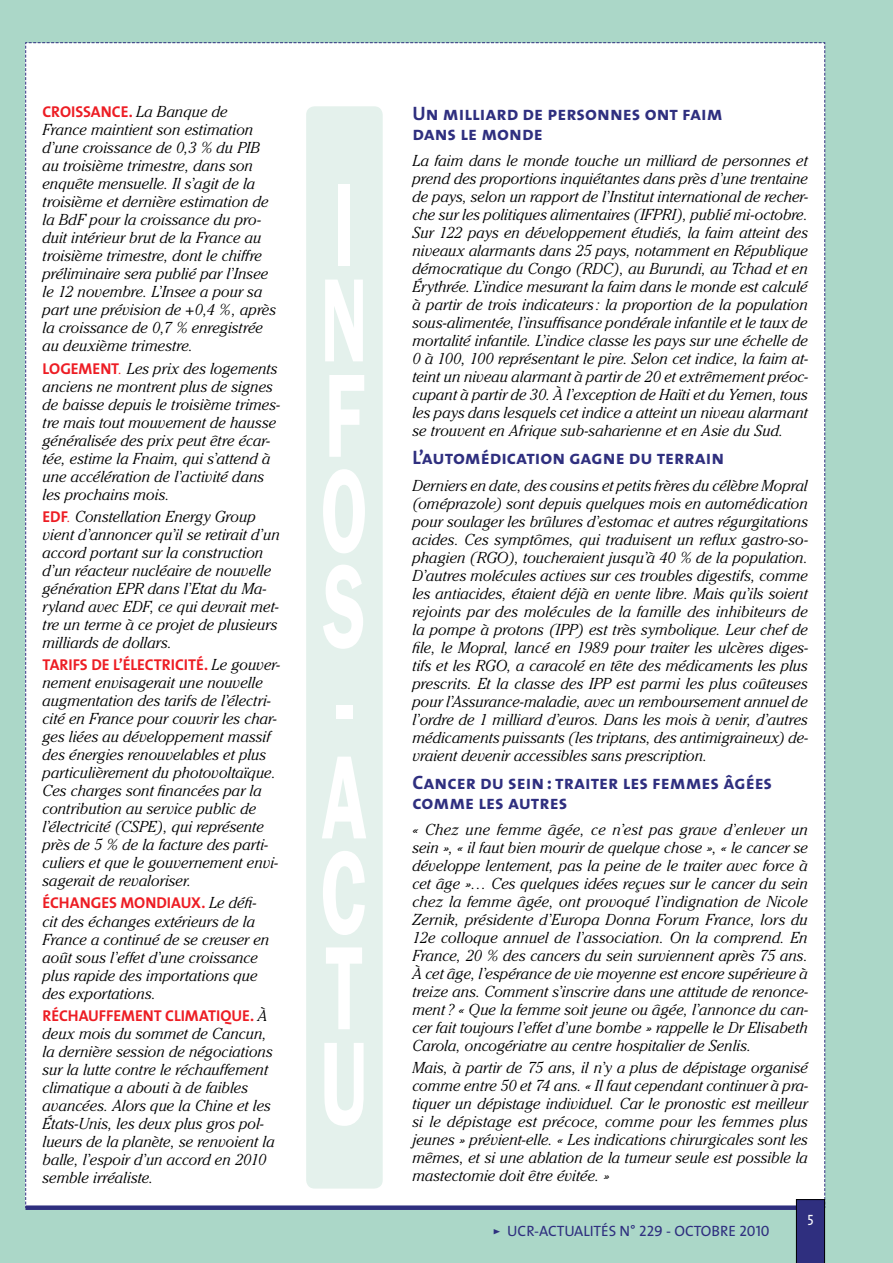
<style>
.page{position:relative;width:893px;height:1263px;background:#abd7c8}
.page>*{position:absolute;margin:0;border:0;box-sizing:border-box;transform-origin:0 0}
._04_Texte{font:600 119.25px "Franklin Gothic";color:#fff;scale:.6 1}
.Titre_infos{font:19.5px/19.5px "The Sans Bold Caps";color:#2f2f7f}
.Infos_texte{font:italic 300 15.75px/18px "Cheltenham";letter-spacing:-.005em;color:#000}
.t1{font:15px "The Sans Caps";color:#2f2f7f}
.t2{font:15px "The Sans Caps";color:#fff;scale:.9 1}
.s1{font-family:"The Sans Bold Caps";font-weight:400;font-style:normal;color:#ed1d24}
.s2{color:#ed1d24}
</style>
<div class="page">
<div style="left:25px;top:42px;width:800px;height:1221px;background:#fff"></div>
<div style="left:306px;top:106px;width:77px;height:1082px;background:#e4f1ec;border-radius:9px"></div>
<p class="Infos_texte" style="left:43px;top:103px;width:235px"><span class="s1">Croissance.</span> La Banque de<br>France maintient son estimation d’une croissance de 0,3 % du PIB au troisième trimestre, dans son enquête mensuelle. Il s’agit de la troisième et dernière estimation de la BdF pour la croissance du pro&shy;duit intérieur brut de la France au troisième trimestre, dont le chiffre préliminaire sera publié par l’Insee le 12 novembre. L’Insee a pour sa part une prévision de +0,4 %, après la croissance de 0,7 % enregistrée au deuxième trimestre.</p>
<p class="Infos_texte" style="left:43px;top:359px;width:239px"><span class="s1">Logement</span><span class="s2">.</span> Les prix des logements anciens ne montrent plus de signes de baisse depuis le troisième trimes&shy;tre mais tout mouvement de hausse généralisée des prix peut être écar&shy;tée, estime la Fnaim, qui s’attend à une accélération de l’activité dans les prochains mois.</p>
<p class="Infos_texte" style="left:43px;top:508px;width:239px"><span class="s1">E DF</span><span class="s2">.</span> Constellation Energy Group vient d’annoncer qu’il se retirait d’un accord portant sur la construction d’un réacteur nucléaire de nouvelle génération EPR dans l’Etat du Ma&shy;ryland avec EDF, ce qui devrait met&shy;tre un terme à ce projet de plusieurs milliards de dollars.</p>
<p class="Infos_texte" style="left:43px;top:656px;width:239px"><span class="s1">tarifs de l’électricité.</span> Le gouver&shy;nement envisagerait une nouvelle augmentation des tarifs de l’électri&shy;cité en France pour couvrir les char&shy;ges liées au développement massif des énergies renouvelables et plus particulièrement du photovoltaïque.<br>Ces charges sont financées par la contribution au service public de l’électricité (CSPE), qui représente près de 5 % de la facture des parti&shy;culiers et que le gouvernement envi&shy;sagerait de revaloriser.</p>
<p class="Infos_texte" style="left:43px;top:894px;width:228px"><span class="s1">échanges mondiaux.</span> Le défi&shy;cit des échanges extérieurs de la<br>France a continué de se creuser en août sous l’effet d’une croissance plus rapide des importations que des exportations.</p>
<p class="Infos_texte" style="left:43px;top:1006px;width:234px"><span class="s1">Réchauffement climatique.</span> À deux mois du sommet de Cancun, la dernière session de négociations sur la lutte contre le réchauffement climatique a abouti à de faibles avancées. Alors que la Chine et les<br>États-Unis, les deux plus gros pol&shy;lueurs de la planète, se renvoient la balle, l’espoir d’un accord en 2010 semble irréaliste.</p>
<p class="_04_Texte" style="left:334px;top:155px;width:37px">I</p>
<p class="_04_Texte" style="left:321px;top:250px;width:80px">N</p>
<p class="_04_Texte" style="left:325px;top:345px;width:66px">F</p>
<p class="_04_Texte" style="left:321px;top:441px;width:80px">O</p>
<p class="_04_Texte" style="left:323px;top:536px;width:73px">S</p>
<p class="_04_Texte" style="left:336px;top:632px;width:30px">-</p>
<p class="_04_Texte" style="left:321px;top:727px;width:78px">A</p>
<p class="_04_Texte" style="left:321px;top:822px;width:80px">C</p>
<p class="_04_Texte" style="left:325px;top:918px;width:66px">T</p>
<p class="_04_Texte" style="left:321px;top:1013px;width:80px">U</p>
<p class="Titre_infos" style="left:412px;top:104px;width:312px">Un milliard de personnes ont faim dans le monde</p>
<p class="Infos_texte" style="left:412px;top:152px;width:397px;text-align:justify">La faim dans le monde touche un milliard de personnes et prend des proportions inquiétantes dans près d’une trentaine de pays, selon un rapport de l’Institut international de recher&shy;che sur les politiques alimentaires (IFPRI), publié mi-octobre.<br>Sur 122 pays en développement étudiés, la faim atteint des niveaux alarmants dans 25 pays, notamment en République démocratique du Congo (RDC), au Burundi, au Tchad et en Érythrée. L’indice mesurant la faim dans le monde est calculé à partir de trois indicateurs : la proportion de la population sous-alimentée, l’insuffisance pondérale infantile et le taux de mortalité infantile. L’indice classe les pays sur une échelle de 0 à 100, 100 représentant le pire. Selon cet indice, la faim at&shy;teint un niveau alarmant à partir de 20 et extrêmement préoc&shy;cupant à partir de 30. À l’exception de Haïti et du Yemen, tous les pays dans lesquels cet indice a atteint un niveau alarmant se trouvent en Afrique sub-saharienne et en Asie du Sud.</p>
<p class="Titre_infos" style="left:412px;top:448px;width:313px">L’automédication gagne du terrain</p>
<p class="Infos_texte" style="left:412px;top:477px;width:397px;text-align:justify">Derniers en date, des cousins et petits frères du célèbre Mopral (oméprazole) sont depuis quelques mois en automédication pour soulager les brûlures d’estomac et autres régurgitations acides. Ces symptômes, qui traduisent un reflux gastro-so&shy;phagien (RGO), toucheraient jusqu’à 40 % de la population.<br>D’autres molécules actives sur ces troubles digestifs, comme les antiacides, étaient déjà en vente libre. Mais qu’ils soient rejoints par des molécules de la famille des inhibiteurs de la pompe à protons (IPP) est très symbolique. Leur chef de file, le Mopral, lancé en 1989 pour traiter les ulcères diges&shy;tifs et les RGO, a caracolé en tête des médicaments les plus prescrits. Et la classe des IPP est parmi les plus coûteuses pour l’Assurance-maladie, avec un remboursement annuel de l’ordre de 1 milliard d’euros. Dans les mois à venir, d’autres médicaments puissants (les triptans, des antimigraineux) de&shy;vraient devenir accessibles sans prescription.</p>
<p class="Titre_infos" style="left:412px;top:772px;width:361px">Cancer du sein: traiter les femmes âgées comme les autres</p>
<p class="Infos_texte" style="left:412px;top:821px;width:397px;text-align:justify">« Chez une femme âgée, ce n’est pas grave d’enlever un sein », « il faut bien mourir de quelque chose », « le cancer se développe lentement, pas la peine de le traiter avec force à cet âge »… Ces quelques idées reçues sur le cancer du sein chez la femme âgée, ont provoqué l’indignation de Nicole Zernik, présidente d’Europa Donna Forum France, lors du 12e colloque annuel de l’association. On la comprend. En France, 20 % des cancers du sein surviennent après 75 ans.<br>À cet âge, l’espérance de vie moyenne est encore supérieure à treize ans. Comment s’inscrire dans une attitude de renonce&shy;ment ? « Que la femme soit jeune ou âgée, l’annonce du can&shy;cer fait toujours l’effet d’une bombe » rappelle le Dr Elisabeth Carola, oncogériatre au centre hospitalier de Senlis.</p>
<p class="Infos_texte" style="left:412px;top:1059px;width:397px;text-align:justify">Mais, à partir de 75 ans, il n’y a plus de dépistage organisé comme entre 50 et 74 ans. « Il faut cependant continuer à pra&shy;tiquer un dépistage individuel. Car le pronostic est meilleur si le dépistage est précoce, comme pour les femmes plus jeunes » prévient-elle. « Les indications chirurgicales sont les mêmes, et si une ablation de la tumeur seule est possible la mastectomie doit être évitée. »</p>
<p class="t1" style="left:492px;top:1218px;width:279px">&gt; UCR-ACTUALITÉS N° 229 - OCTOBRE 2010</p>
<p class="t2" style="left:807px;top:1208px;width:8px">5</p>
</div>
